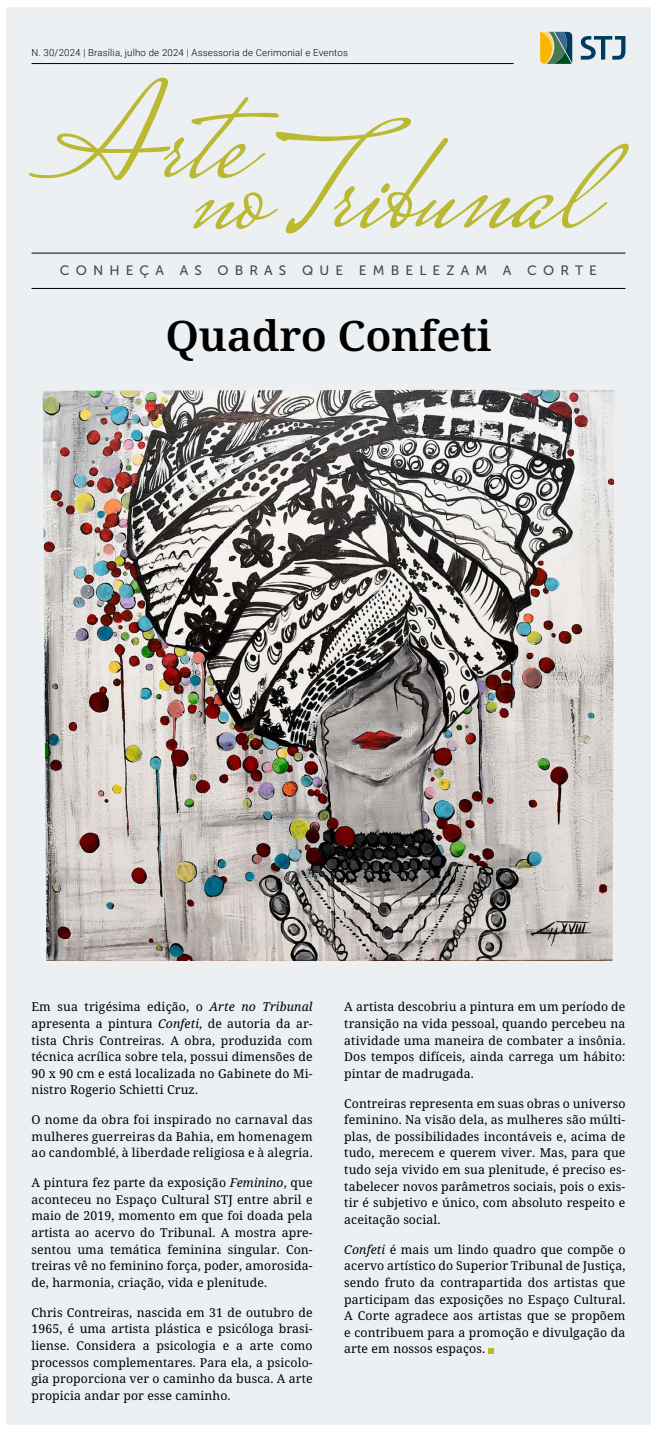
<style>
.page{position:relative;width:657px;height:1432px;background:#fff}
.page>*{position:absolute;margin:0;border:0;box-sizing:border-box;transform-origin:0 0}
.t1{font:600 42px "Noto Serif";letter-spacing:-.01em;color:#000;scale:1.04 1}
.t2{font:13.56px "Museo Sans 500";letter-spacing:.45em;color:#4a4a49}
.t3{font:12.25px/16.6px "Noto Serif";letter-spacing:.01em;color:#000;text-align:justify}
.t4{font:300 9.62px "Roboto";letter-spacing:.02em;color:#000}
.s1{font-style:italic}
</style>
<div class="page">
<div style="left:6px;top:7px;width:644px;height:1418px;background:#edf0f2"></div>
<hr style="left:32px;top:253px;width:593px;height:1px;background:#000">
<hr style="left:32px;top:63px;width:481px;height:1px;background:#000">
<svg style="left:278px;top:118px;width:350px;height:115px"></svg>
<svg style="left:193px;top:192px;width:85px;height:37px"></svg>
<svg style="left:29px;top:78px;width:250px;height:102px"></svg>
<svg style="left:540px;top:32px;width:32px;height:32px"></svg>
<svg style="left:580px;top:36px;width:45px;height:24px"></svg>
<hr style="left:32px;top:288px;width:593px;height:1px;background:#000">
<img style="left:43px;top:389px;width:571px;height:572px">
<svg style="left:488px;top:1348px;width:5px;height:5px"></svg>
<p class="t4" style="left:32px;top:45px;width:318px">N. 30/2024 | Brasília, julho de 2024 | Assessoria de Cerimonial e Eventos</p>
<p class="t2" style="left:60px;top:263px;width:538px">CONHEÇA AS OBRAS QUE EMBELEZAM A CORTE</p>
<h1 class="t1" style="left:165px;top:307px;width:315px">Quadro Confeti</h1>
<p class="t3" style="left:32px;top:999px;width:282px">Em sua trigésima edição, o <span class="s1">Arte no Tribunal </span>apresenta a pintura <span class="s1">Confeti</span>, de autoria da ar&shy;tista Chris Contreiras. A obra, produzida com técnica acrílica sobre tela, possui dimensões de 90 x 90 cm e está localizada no Gabinete do Mi&shy;nistro Rogerio Schietti Cruz.</p>
<p class="t3" style="left:32px;top:1112px;width:282px">O nome da obra foi inspirado no carnaval das mulheres guerreiras da Bahia, em homenagem ao candomblé, à liberdade religiosa e à alegria.</p>
<p class="t3" style="left:32px;top:1175px;width:282px">A pintura fez parte da exposição <span class="s1">Feminino</span>, que aconteceu no Espaço Cultural STJ entre abril e maio de 2019, momento em que foi doada pela artista ao acervo do Tribunal. A mostra apre&shy;sentou uma temática feminina singular. Con&shy;treiras vê no feminino força, poder, amorosida&shy;de, harmonia, criação, vida e plenitude.</p>
<p class="t3" style="left:32px;top:1304px;width:282px">Chris Contreiras, nascida em 31 de outubro de 1965, é uma artista plástica e psicóloga brasi&shy;liense. Considera a psicologia e a arte como processos complementares. Para ela, a psicolo&shy;gia proporciona ver o caminho da busca. A arte propicia andar por esse caminho.</p>
<p class="t3" style="left:344px;top:999px;width:282px">A artista descobriu a pintura em um período de transição na vida pessoal, quando percebeu na atividade uma maneira de combater a insônia.<br>Dos tempos difíceis, ainda carrega um hábito: pintar de madrugada.</p>
<p class="t3" style="left:344px;top:1095px;width:282px">Contreiras representa em suas obras o universo feminino. Na visão dela, as mulheres são múlti&shy;plas, de possibilidades incontáveis e, acima de tudo, merecem e querem viver. Mas, para que tudo seja vivido em sua plenitude, é preciso es&shy;tabelecer novos parâmetros sociais, pois o exis&shy;tir é subjetivo e único, com absoluto respeito e aceitação social.</p>
<p class="t3" style="left:344px;top:1241px;width:282px"><span class="s1">Confeti</span> é mais um lindo quadro que compõe o acervo artístico do Superior Tribunal de Justiça, sendo fruto da contrapartida dos artistas que participam das exposições no Espaço Cultural.<br>A Corte agradece aos artistas que se propõem e contribuem para a promoção e divulgação da arte em nossos espaços.</p>
</div>
